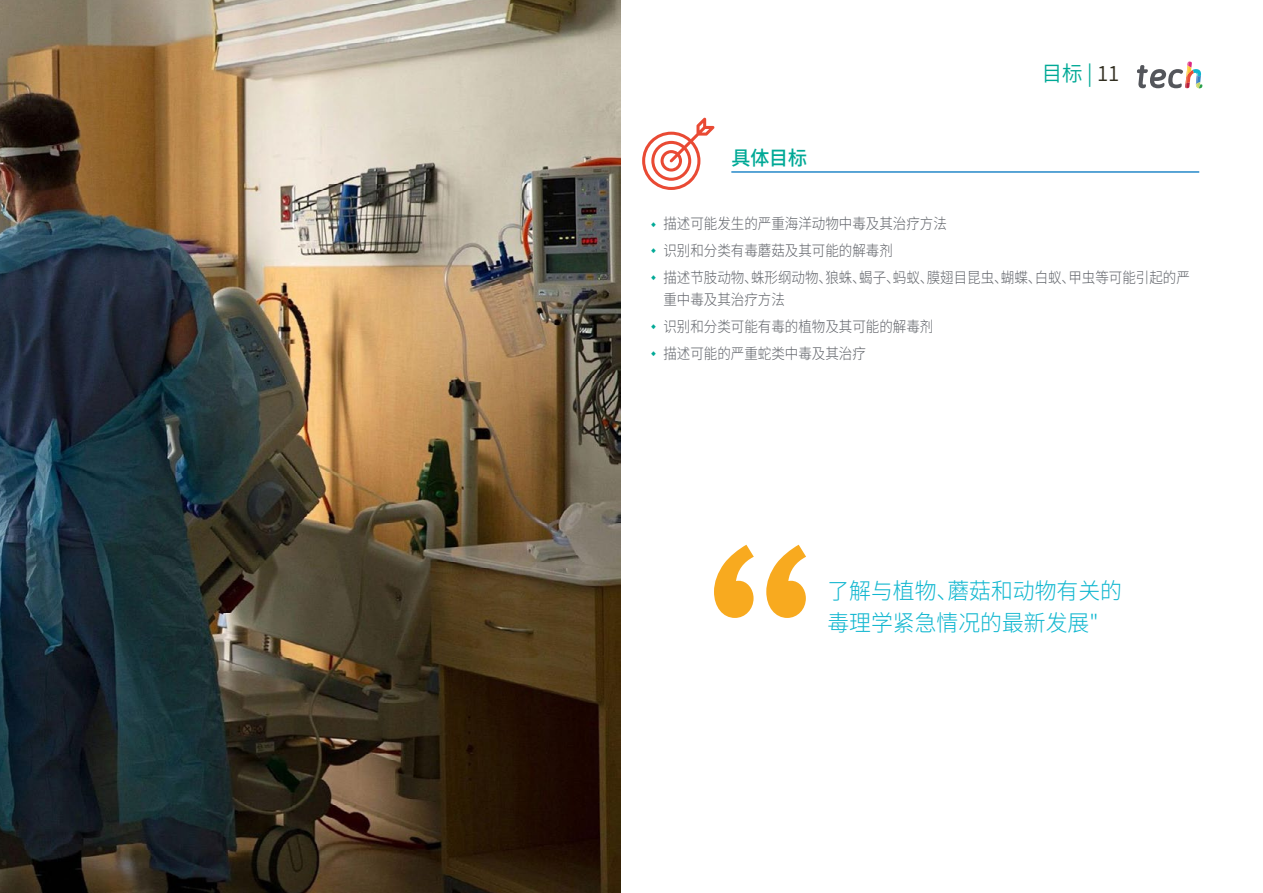
<style>
.page{position:relative;width:1263px;height:893px;background:#fff}
.page>*{position:absolute;margin:0;border:0;box-sizing:border-box;transform-origin:0 0}
.t1{font:300 22.5px/31.5px "Source Han Sans CN";color:#0fb6cf}
.t2{font:21px "Source Han Sans CN";color:#00a996}
.t3{font:500 19.5px "Source Han Sans CN";color:#00a996}
.t4{font:300 15px/26.7px "Source Han Sans CN";color:#61646a;scale:.9 1}
.s1{color:#312e20}
</style>
<div class="page">
<img style="left:0;top:0;width:621px;height:893px">
<svg style="left:1137px;top:62px;width:65px;height:27px"></svg>
<svg style="left:642px;top:118px;width:72px;height:72px"></svg>
<hr style="left:731px;top:172px;width:468px;height:1px;background:#2488c9">
<svg style="left:714px;top:545px;width:92px;height:73px"></svg>
<h3 class="t3" style="left:731px;top:146px;width:77px">具体目标</h3>
<h2 class="t2" style="left:1042px;top:61px;width:79px">目标 | <span class="s1">11</span></h2>
<p class="t4" style="left:663px;top:211px;width:586px">描述可能发生的严重海洋动物中毒及其治疗方法<br>识别和分类有毒蘑菇及其可能的解毒剂<br>描述节肢动物、蛛形纲动物、狼蛛、蝎子、蚂蚁、膜翅目昆虫、蝴蝶、白蚁、甲虫等可能引起的严</p>
<p class="t4" style="left:663px;top:287px;width:301px">重中毒及其治疗方法<br>识别和分类可能有毒的植物及其可能的解毒剂描述可能的严重蛇类中毒及其治疗</p>
<h1 class="t1" style="left:827px;top:576px;width:296px">了解与植物、蘑菇和动物有关的毒理学紧急情况的最新发展"</h1>
</div>
